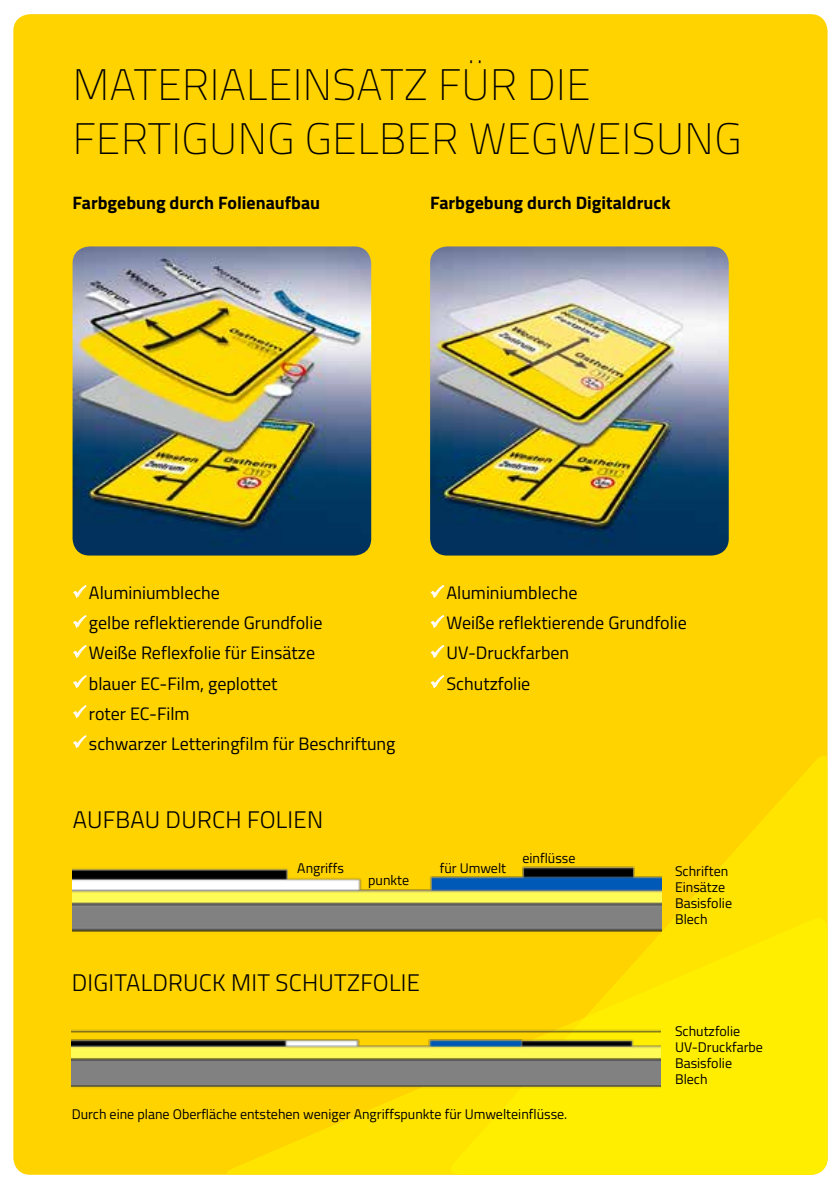
<style>
.page{position:relative;width:840px;height:1191px;background:#fff}
.page>*{position:absolute;margin:0;border:0;box-sizing:border-box;transform-origin:0 0}
.t1{font:100 44px "Titillium Web";letter-spacing:.01em;color:#000}
.t2{font:300 24px "Titillium Web";letter-spacing:.01em;color:#000}
.t3{font:18px "Titillium Web";color:#000}
.t4{font:700 18px "Titillium Web";color:#000}
.t5{font:14px/16px "Titillium Web";color:#000}
.s1{color:#fff}
</style>
<div class="page">
<div style="left:13px;top:14px;width:814px;height:1160px;background:#ffd300;border-radius:17px"></div>
<svg style="left:661px;top:756px;width:166px;height:160px"></svg>
<svg style="left:227px;top:916px;width:600px;height:258px"></svg>
<svg style="left:73px;top:585px;width:14px;height:13px"></svg>
<svg style="left:73px;top:615px;width:14px;height:13px"></svg>
<svg style="left:73px;top:645px;width:14px;height:13px"></svg>
<svg style="left:73px;top:675px;width:14px;height:13px"></svg>
<svg style="left:73px;top:705px;width:14px;height:13px"></svg>
<svg style="left:73px;top:735px;width:14px;height:13px"></svg>
<svg style="left:430px;top:585px;width:14px;height:13px"></svg>
<svg style="left:430px;top:615px;width:14px;height:13px"></svg>
<svg style="left:430px;top:645px;width:14px;height:13px"></svg>
<svg style="left:430px;top:675px;width:14px;height:13px"></svg>
<img style="left:72px;top:246px;width:299px;height:309px">
<img style="left:430px;top:246px;width:298px;height:309px">
<img style="left:72px;top:1020px;width:588px;height:73px">
<img style="left:72px;top:866px;width:589px;height:69px">
<h1 class="t1" style="left:73px;top:53px;width:61px">MATERIALEINSATZ</h1>
<h1 class="t1" style="left:438px;top:53px;width:26px">FÜR</h1>
<h1 class="t1" style="left:527px;top:53px;width:21px">DIE</h1>
<h1 class="t1" style="left:73px;top:107px;width:49px">FERTIGUNG</h1>
<h1 class="t1" style="left:305px;top:107px;width:229px">GELBER WEGWEISUNG</h1>
<p class="t4" style="left:72px;top:189px;width:249px">Farbgebung durch Folienaufbau</p>
<p class="t4" style="left:430px;top:189px;width:242px">Farbgebung durch Digitaldruck</p>
<p class="t3" style="left:72px;top:580px;width:149px"><span class="s1">✓</span>Aluminiumbleche</p>
<p class="t3" style="left:72px;top:610px;width:251px"><span class="s1">✓</span>gelbe reflektierende Grundfolie</p>
<p class="t3" style="left:72px;top:640px;width:244px"><span class="s1">✓</span>Weiße Reflexfolie für Einsätze</p>
<p class="t3" style="left:72px;top:670px;width:206px"><span class="s1">✓</span>blauer EC-Film, geplottet</p>
<p class="t3" style="left:72px;top:700px;width:119px"><span class="s1">✓</span>roter EC-Film</p>
<p class="t3" style="left:72px;top:730px;width:324px"><span class="s1">✓</span>schwarzer Letteringfilm für Beschriftung</p>
<h2 class="t2" style="left:73px;top:802px;width:252px">AUFBAU DURCH FOLIEN</h2>
<p class="t3" style="left:430px;top:580px;width:149px"><span class="s1">✓</span>Aluminiumbleche</p>
<p class="t3" style="left:430px;top:610px;width:258px"><span class="s1">✓</span>Weiße reflektierende Grundfolie</p>
<p class="t3" style="left:430px;top:640px;width:141px"><span class="s1">✓</span>UV-Druckfarben</p>
<p class="t3" style="left:430px;top:670px;width:102px"><span class="s1">✓</span>Schutzfolie</p>
<p class="t5" style="left:297px;top:859px;width:48px">Angriffs</p>
<p class="t5" style="left:439px;top:859px;width:68px">für Umwelt</p>
<p class="t5" style="left:368px;top:871px;width:43px">punkte</p>
<p class="t5" style="left:522px;top:849px;width:55px">einflüsse</p>
<h2 class="t2" style="left:72px;top:965px;width:349px">DIGITALDRUCK MIT SCHUTZFOLIE</h2>
<p class="t5" style="left:72px;top:1105px;width:497px">Durch eine plane Oberfläche entstehen weniger Angriffspunkte für Umwelteinflüsse.</p>
<p class="t5" style="left:674px;top:862px;width:58px">Schriften<br>Einsätze<br>Basisfolie<br>Blech</p>
<p class="t5" style="left:674px;top:1022px;width:89px">Schutzfolie<br>UV-Druckfarbe<br>Basisfolie<br>Blech</p>
</div>
